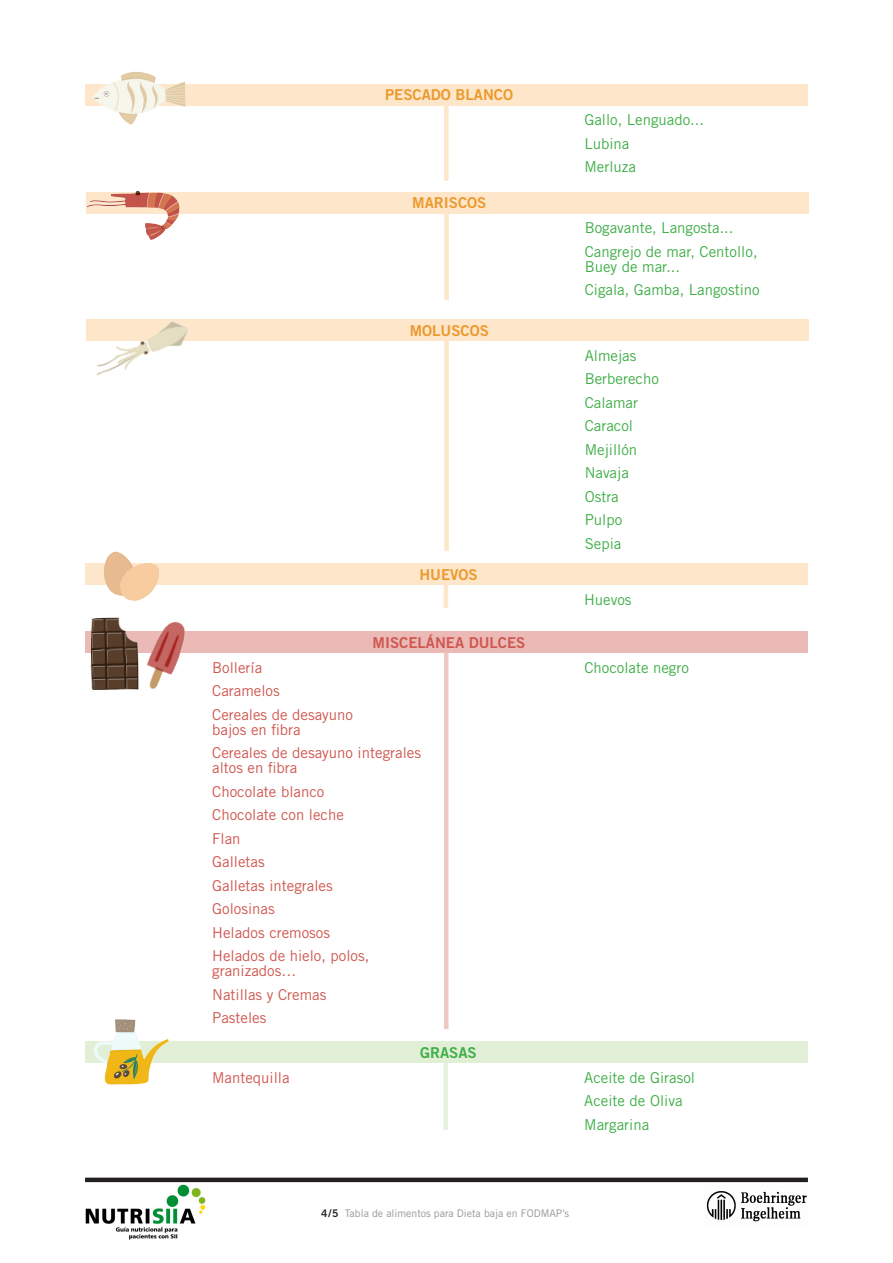
<style>
.page{position:relative;width:893px;height:1263px;background:#fff}
.page>*{position:absolute;margin:0;border:0;box-sizing:border-box;transform-origin:0 0}
.tabla{font:15px/15px "Trade Gothic";color:#cf5750}
.tabla-2{font:15px/15px "Trade Gothic";color:#40ae49}
.t1{font:15px "Trade Gothic Bold Two";color:#ec992d}
.t2{font:15px "Trade Gothic Bold Two";color:#cf5750}
.t3{font:15px "Trade Gothic Bold Two";color:#40ae49}
.t4{font:10.5px "Trade Gothic";color:#939598}
.s1{font-family:"Trade Gothic Bold Two";color:#231f20}
</style>
<div class="page">
<img style="left:706px;top:1191px;width:101px;height:31px">
<img style="left:85px;top:1182px;width:126px;height:58px">
<div style="left:85px;top:1177px;width:723px;height:5px;background:#231f20"></div>
<div style="left:85px;top:84px;width:723px;height:21px;background:#fee6ca"></div>
<div style="left:444px;top:105px;width:5px;height:76px;background:#fee6ca"></div>
<img style="left:85px;top:71px;width:110px;height:54px">
<div style="left:86px;top:192px;width:723px;height:21px;background:#fee6ca"></div>
<div style="left:444px;top:213px;width:5px;height:87px;background:#fee6ca"></div>
<div style="left:86px;top:320px;width:723px;height:21px;background:#fee6ca"></div>
<div style="left:444px;top:341px;width:5px;height:210px;background:#fee6ca"></div>
<img style="left:86px;top:190px;width:99px;height:50px">
<img style="left:86px;top:319px;width:121px;height:56px">
<div style="left:85px;top:563px;width:723px;height:22px;background:#fee6ca"></div>
<hr style="left:444px;top:585px;width:4px;height:23px;background:#fee6ca">
<img style="left:104px;top:551px;width:55px;height:41px">
<div style="left:85px;top:631px;width:723px;height:22px;background:#ebbab6"></div>
<hr style="left:444px;top:653px;width:4px;height:376px;background:#efc8c5">
<img style="left:90px;top:618px;width:10px;height:72px">
<img style="left:100px;top:592px;width:85px;height:98px">
<div style="left:85px;top:1041px;width:723px;height:22px;background:#e1efd6"></div>
<div style="left:443px;top:1063px;width:5px;height:67px;background:#e7f2de"></div>
<img style="left:94px;top:1019px;width:75px;height:66px">
<p class="t1" style="left:385px;top:86px;width:129px">PESCADO BLANCO</p>
<p class="t1" style="left:412px;top:194px;width:76px">MARISCOS</p>
<p class="t1" style="left:410px;top:321px;width:81px">MOLUSCOS</p>
<p class="t1" style="left:419px;top:565px;width:60px">HUEVOS</p>
<p class="t2" style="left:373px;top:633px;width:154px">MISCELÁNEA DULCES</p>
<p class="tabla" style="left:212px;top:660px;width:52px">Bollería</p>
<p class="tabla" style="left:212px;top:683px;width:69px">Caramelos</p>
<p class="tabla" style="left:212px;top:707px;width:142px">Cereales de desayuno bajos en fibra</p>
<p class="tabla" style="left:212px;top:745px;width:210px">Cereales de desayuno integrales altos en fibra</p>
<p class="tabla" style="left:212px;top:784px;width:114px">Chocolate blanco</p>
<p class="tabla" style="left:212px;top:807px;width:133px">Chocolate con leche</p>
<p class="tabla" style="left:212px;top:831px;width:30px">Flan</p>
<p class="tabla" style="left:212px;top:854px;width:54px">Galletas</p>
<p class="tabla" style="left:212px;top:878px;width:122px">Galletas integrales</p>
<p class="tabla" style="left:212px;top:901px;width:64px">Golosinas</p>
<p class="tabla" style="left:212px;top:925px;width:119px">Helados cremosos</p>
<p class="tabla" style="left:212px;top:948px;width:159px">Helados de hielo, polos, granizados…</p>
<p class="tabla" style="left:212px;top:987px;width:116px">Natillas y Cremas</p>
<p class="tabla" style="left:212px;top:1010px;width:56px">Pasteles</p>
<p class="t3" style="left:420px;top:1043px;width:58px">GRASAS</p>
<p class="tabla-2" style="left:584px;top:112px;width:121px">Gallo, Lenguado...</p>
<p class="tabla-2" style="left:584px;top:136px;width:47px">Lubina</p>
<p class="tabla-2" style="left:584px;top:159px;width:53px">Merluza</p>
<p class="tabla-2" style="left:585px;top:220px;width:150px">Bogavante, Langosta...</p>
<p class="tabla-2" style="left:585px;top:244px;width:174px">Cangrejo de mar, Centollo,<br>Buey de mar...</p>
<p class="tabla-2" style="left:585px;top:282px;width:176px">Cigala, Gamba, Langostino</p>
<p class="tabla-2" style="left:585px;top:348px;width:53px">Almejas</p>
<p class="tabla-2" style="left:585px;top:371px;width:76px">Berberecho</p>
<p class="tabla-2" style="left:585px;top:395px;width:55px">Calamar</p>
<p class="tabla-2" style="left:585px;top:418px;width:50px">Caracol</p>
<p class="tabla-2" style="left:585px;top:442px;width:54px">Mejillón</p>
<p class="tabla-2" style="left:585px;top:465px;width:46px">Navaja</p>
<p class="tabla-2" style="left:585px;top:489px;width:36px">Ostra</p>
<p class="tabla-2" style="left:585px;top:512px;width:39px">Pulpo</p>
<p class="tabla-2" style="left:585px;top:536px;width:38px">Sepia</p>
<p class="tabla-2" style="left:584px;top:592px;width:49px">Huevos</p>
<p class="tabla-2" style="left:584px;top:660px;width:106px">Chocolate negro</p>
<p class="tabla" style="left:212px;top:1070px;width:79px">Mantequilla</p>
<p class="tabla-2" style="left:584px;top:1070px;width:112px">Aceite de Girasol</p>
<p class="tabla-2" style="left:584px;top:1093px;width:100px">Aceite de Oliva</p>
<p class="tabla-2" style="left:584px;top:1117px;width:66px">Margarina</p>
<p class="t4" style="left:321px;top:1207px;width:250px"><span class="s1">4/5</span> Tabla de alimentos para Dieta baja en FODMAP’s</p>
</div>
